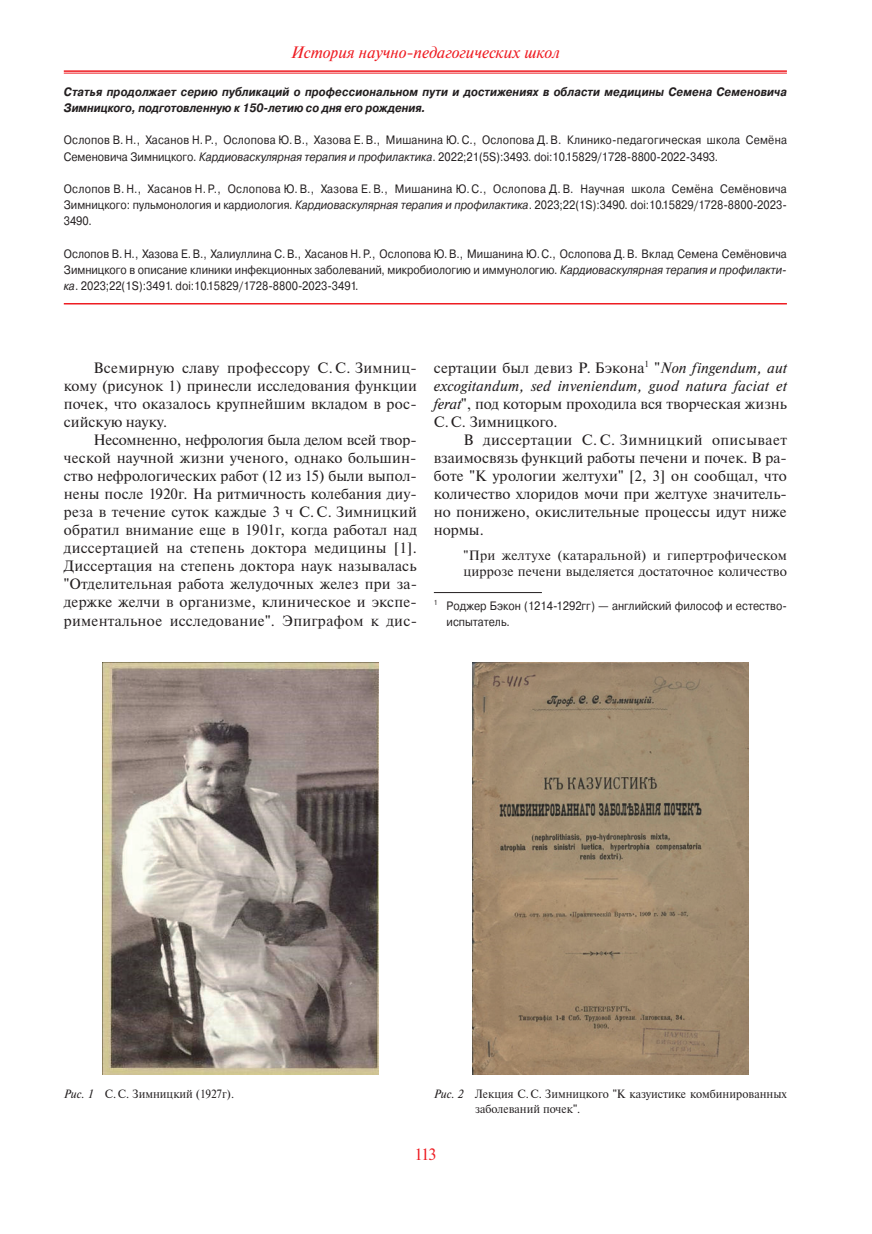
<style>
.page{position:relative;width:872px;height:1234px;background:#fff}
.page>*{position:absolute;margin:0;border:0;box-sizing:border-box;transform-origin:0 0}
.t1{font:italic 16.5px "Newton";color:#ee1d23}
.t2{font:16.5px "Newton";color:#ee1d23}
.t3{font:15px/18px "Newton";letter-spacing:.01em;color:#231f20}
.t4{font:13.5px/16.2px "Newton";color:#231f20}
.t5{font:12.15px/16.2px "Pragmatica";color:#231f20;scale:.89 1}
.t6{font:12.15px/16.2px "Pragmatica";letter-spacing:.02em;color:#231f20;scale:.89 1}
.t7{font:italic 700 12.15px/16.2px "Pragmatica";letter-spacing:.01em;color:#231f20;scale:.89 1}
.t8{font:12px/15px "Newton";color:#231f20;scale:.95 1}
.s1{font-style:italic}
</style>
<div class="page">
<hr style="left:64px;top:70px;width:723px;height:2px;background:#ee1d23">
<hr style="left:64px;top:73px;width:723px;height:1px;background:#ee1d23">
<hr style="left:434px;top:592px;width:108px;height:1px;background:#231f20">
<hr style="left:64px;top:303px;width:723px;height:1px;background:#ee1d23">
<img style="left:103px;top:662px;width:275px;height:412px">
<img style="left:472px;top:662px;width:276px;height:412px">
<p class="t1" style="left:291px;top:42px;width:270px">История научно-педагогических школ</p>
<p class="t7" style="left:64px;top:84px;width:814px">Статья продолжает серию публикаций о профессиональном пути и достижениях в области медицины Семена Семеновича<br>Зимницкого, подготовленную к 150-летию со дня его рождения.</p>
<p class="t6" style="left:64px;top:131px;width:814px">Ослопов В. Н., Хасанов Н. Р., Ослопова Ю.В., Хазова Е.В., Мишанина Ю. С., Ослопова Д.В. Клинико- педагогическая школа Семёна<br>Семеновича Зимницкого. <span class="s1">Кардиоваскулярная терапия и профилактика</span>. 2022;21(5S):3493. doi:10.15829/1728- 8800-2022-3493.</p>
<p class="t5" style="left:64px;top:180px;width:814px">Ослопов В. Н., Хасанов Н. Р., Ослопова Ю. В., Хазова Е. В., Мишанина Ю. С., Ослопова Д. В. Научная школа Семёна Семёновича<br>Зимницкого: пульмонология и кардиология. <span class="s1">Кардиоваскулярная терапия и профилактика</span>. 2023;22(1S):3490. doi:10.15829/1728- 8800-2023-<br>3490.</p>
<p class="t5" style="left:64px;top:245px;width:814px;text-align:justify">Ослопов В.Н., Хазова Е.В., Халиуллина С.В., Хасанов Н.Р., Ослопова Ю.В., Мишанина Ю.С., Ослопова Д.В. Вклад Семена Семёновича Зимницкого в описание клиники инфекционных заболеваний, микробиологию и иммунологию. <span class="s1">Кардиоваскулярная терапия и профилакти&shy;ка</span>. 2023;22(1S):3491. doi:10.15829/1728-8800-2023-3491.</p>
<p class="t3" style="left:64px;top:359px;width:354px;text-indent:30px">Всемирную славу профессору С. С. Зимниц-- кому (рисунок 1) принесли исследования функции почек, что оказалось крупнейшим вкладом в рос&shy;сийскую науку.</p>
<p class="t3" style="left:64px;top:431px;width:355px;text-indent:30px">Несомненно, нефрология была делом всей твор&shy;ческой научной жизни ученого, однако большин&shy;ство нефрологических работ (12 из 15) были выпол&shy;нены после 1920г. На ритмичность колебания диу&shy;реза в течение суток каждые 3 ч С. С. Зимницкий обратил внимание еще в 1901г, когда работал над диссертацией на степень доктора медицины [1].<br>Диссертация на степень доктора наук называлась "Отделительная работа желудочных желез при за&shy;держке желчи в организме, клиническое и экспе&shy;риментальное исследование". Эпиграфом к дис-</p>
<p class="t3" style="left:434px;top:359px;width:354px;text-align:justify">сертации был девиз Р. Бэкона<sup>1</sup> "<span class="s1">Non fingendum, aut excogitandum, sed inveniendum, guod natura faciat et ferat</span>", под которым проходила вся творческая жизнь С.С. Зимницкого.</p>
<p class="t3" style="left:434px;top:431px;width:354px;text-align:justify;text-indent:30px">В диссертации С. С. Зимницкий описывает взаимосвязь функций работы печени и почек. В ра&shy;боте "К урологии желтухи" [2, 3] он сообщал, что количество хлоридов мочи при желтухе значитель&shy;но понижено, окислительные процессы идут ниже нормы.</p>
<p class="t4" style="left:463px;top:547px;width:325px">"При желтухе (катаральной) и гипертрофическом циррозе печени выделяется достаточное количество</p>
<p class="t5" style="left:446px;top:596px;width:384px;text-indent:-13px"><sup>1</sup> Роджер Бэкон (1214-1292гг) — английский философ и естество&shy;испытатель.</p>
<p class="t8" style="left:64px;top:1086px;width:181px"><span class="s1">Рис. 1</span> С.С. Зимницкий (1927г).</p>
<p class="t8" style="left:475px;top:1086px;width:330px;text-indent:-41px"><span class="s1">Рис. 2</span> Лекция С.С. Зимницкого "К казуистике комбинированных заболеваний почек".</p>
<p class="t2" style="left:414px;top:1143px;width:23px">113</p>
</div>
